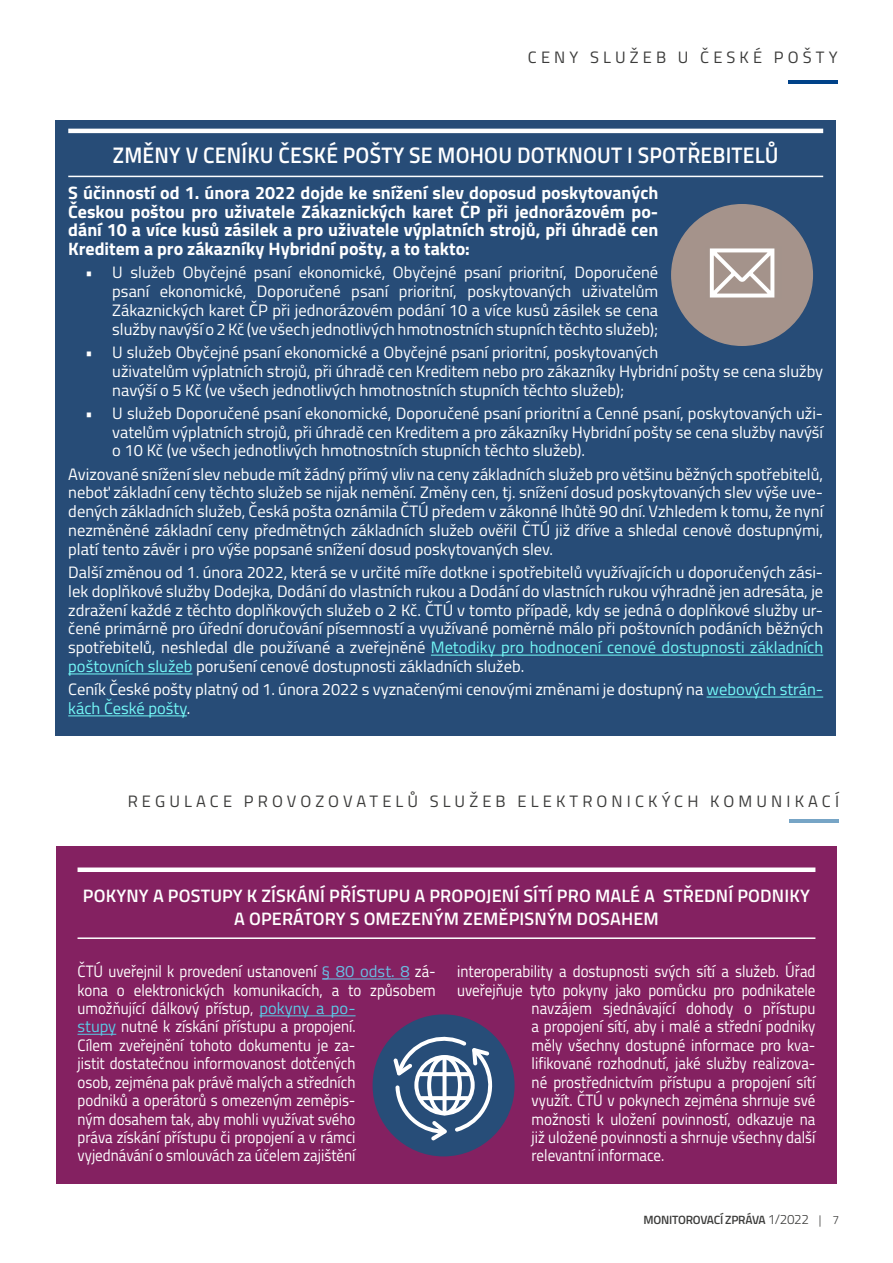
<style>
.page{position:relative;width:893px;height:1263px;background:#fff}
.page>*{position:absolute;margin:0;border:0;box-sizing:border-box;transform-origin:0 0}
.Header_2{font:600 22.5px "Titillium";letter-spacing:.01em;color:#fff;scale:.94 1}
.Odstavec_-_bezpatkov{font:700 18px/18.9px "Titillium";color:#fff;text-align:justify}
.Header_2_-_bílá{font:600 18px/23px "Titillium";letter-spacing:.01em;color:#fff;text-align:center}
.Odstavec_-_bezpatkov-2{font:16.5px/18.9px "Titillium";color:#fff;text-align:justify}
.Odstavec_-_bezpatkov-3{font:16.5px/18.5px "Titillium";color:#fff;scale:.91 1}
.Kategorie{font:16.5px "Titillium";letter-spacing:.25em;color:#3c3c3b}
.t1{font:600 12px "Titillium";letter-spacing:-.02em;color:#3c3c3b}
.s1{color:#73f8f7}
.s2{color:#6abde2}
.s3{color:#5bc9e5}
.s4{font-weight:300;font-size:13.5px}
.s5{font-weight:300}
</style>
<div class="page">
<hr style="left:788px;top:80px;width:50px;height:4px;background:#004289">
<hr style="left:790px;top:819px;width:49px;height:4px;background:#77a5c6">
<div style="left:56px;top:120px;width:780px;height:615px;background:#274c77"></div>
<hr style="left:68px;top:129px;width:755px;height:4px;background:#fff">
<hr style="left:68px;top:176px;width:755px;height:1px;background:#fff">
<hr style="left:431px;top:655px;width:392px;height:1px;background:#73f8f7">
<hr style="left:68px;top:674px;width:125px;height:1px;background:#73f8f7">
<hr style="left:707px;top:697px;width:116px;height:1px;background:#73f8f7">
<hr style="left:68px;top:716px;width:119px;height:1px;background:#73f8f7">
<div style="left:671px;top:204px;width:142px;height:142px;background:#a5938b;border-radius:50%"></div>
<div style="left:56px;top:846px;width:781px;height:337px;background:#842161"></div>
<div style="left:78px;top:867px;width:737px;height:5px;background:#fff"></div>
<hr style="left:78px;top:937px;width:737px;height:2px;background:#fff">
<hr style="left:322px;top:979px;width:88px;height:1px;background:#6abde2">
<hr style="left:259px;top:1015px;width:97px;height:1px;background:#5bc9e5">
<hr style="left:78px;top:1034px;width:38px;height:1px;background:#5bc9e5">
<div style="left:373px;top:1014px;width:142px;height:142px;background:#274d78;border-radius:50%"></div>
<svg style="left:393px;top:1031px;width:100px;height:109px"></svg>
<hr style="left:443px;top:1055px;width:3px;height:60px;background:#fff;border-radius:2px">
<svg style="left:417px;top:1072px;width:54px;height:4px"></svg>
<svg style="left:419px;top:1096px;width:52px;height:4px"></svg>
<p class="Kategorie" style="left:528px;top:46px;width:311px">CENY SLUŽEB U ČESKÉ POŠTY</p>
<p class="Header_2" style="left:113px;top:138px;width:710px">ZMĚNY V CENÍKU ČESKÉ POŠTY SE MOHOU DOTKNOUT I SPOTŘEBITELŮ</p>
<p class="Odstavec_-_bezpatkov" style="left:68px;top:182px;width:592px">S účinností od 1. února 2022 dojde ke snížení slev doposud poskytovaných Českou poštou pro uživatele Zákaznických karet ČP při jednorázovém po&shy;dání 10 a více kusů zásilek a pro uživatele výplatních strojů, při úhradě cen Kreditem a pro zákazníky Hybridní pošty, a to takto:</p>
<p class="Odstavec_-_bezpatkov-2" style="left:112px;top:262px;width:547px;text-indent:-27px">• U služeb Obyčejné psaní ekonomické, Obyčejné psaní prioritní, Doporučené psaní ekonomické, Doporučené psaní prioritní, poskytovaných uživatelům Zákaznických karet ČP při jednorázovém podání 10 a více kusů zásilek se cena služby navýší o 2 Kč (ve všech jednotlivých hmotnostních stupních těchto služeb);</p>
<p class="Odstavec_-_bezpatkov-2" style="left:112px;top:342px;width:712px;text-align:left;text-indent:-27px">• U služeb Obyčejné psaní ekonomické a Obyčejné psaní prioritní, poskytovaných<br>uživatelům výplatních strojů, při úhradě cen Kreditem nebo pro zákazníky Hybridní pošty se cena služby navýší o 5 Kč (ve všech jednotlivých hmotnostních stupních těchto služeb);</p>
<p class="Odstavec_-_bezpatkov-2" style="left:112px;top:403px;width:712px;text-indent:-27px">• U služeb Doporučené psaní ekonomické, Doporučené psaní prioritní a Cenné psaní, poskytovaných uži&shy;vatelům výplatních strojů, při úhradě cen Kreditem a pro zákazníky Hybridní pošty se cena služby navýší o 10 Kč (ve všech jednotlivých hmotnostních stupních těchto služeb).</p>
<p class="Odstavec_-_bezpatkov-2" style="left:68px;top:463px;width:756px">Avizované snížení slev nebude mít žádný přímý vliv na ceny základních služeb pro většinu běžných spotřebitelů, neboť základní ceny těchto služeb se nijak nemění. Změny cen, tj. snížení dosud poskytovaných slev výše uve&shy;dených základních služeb, Česká pošta oznámila ČTÚ předem v zákonné lhůtě 90 dní. Vzhledem k tomu, že nyní nezměněné základní ceny předmětných základních služeb ověřil ČTÚ již dříve a shledal cenově dostupnými, platí tento závěr i pro výše popsané snížení dosud poskytovaných slev.</p>
<p class="Odstavec_-_bezpatkov-2" style="left:68px;top:562px;width:756px">Další změnou od 1. února 2022, která se v určité míře dotkne i spotřebitelů využívajících u doporučených zási&shy;lek doplňkové služby Dodejka, Dodání do vlastních rukou a Dodání do vlastních rukou výhradně jen adresáta, je zdražení každé z těchto doplňkových služeb o 2 Kč. ČTÚ v tomto případě, kdy se jedná o doplňkové služby ur&shy;čené primárně pro úřední doručování písemností a využívané poměrně málo při poštovních podáních běžných spotřebitelů, neshledal dle používané a zveřejněné <span class="s1">Metodiky pro hodnocení cenové dostupnosti základních poštovních služeb</span> porušení cenové dostupnosti základních služeb.</p>
<p class="Odstavec_-_bezpatkov-2" style="left:68px;top:679px;width:756px">Ceník České pošty platný od 1. února 2022 s vyznačenými cenovými změnami je dostupný na <span class="s1">webových strán&shy;kách České pošty</span>.</p>
<p class="Kategorie" style="left:128px;top:789px;width:713px">REGULACE PROVOZOVATELŮ SLUŽEB ELEKTRONICKÝCH KOMUNIKACÍ</p>
<p class="Header_2_-_bílá" style="left:83px;top:883px;width:729px">POKYNY A POSTUPY K ZÍSKÁNÍ PŘÍSTUPU A PROPOJENÍ SÍTÍ PRO MALÉ A STŘEDNÍ PODNIKY<br>A OPERÁTORY S OMEZENÝM ZEMĚPISNÝM DOSAHEM</p>
<p class="Odstavec_-_bezpatkov-3" style="left:78px;top:961px;width:395px">ČTÚ uveřejnil k provedení ustanovení <span class="s2">§ 80 odst. 8</span> zá&shy;kona o elektronických komunikacích, a to způsobem umožňující dálkový přístup, <span class="s3">pokyny a po-<br>stupy</span> nutné k získání přístupu a propojení.<br>Cílem zveřejnění tohoto dokumentu je za-<br>jistit dostatečnou informovanost dotčených<br>osob, zejména pak právě malých a středních<br>podniků a operátorů s omezeným zeměpis-<br>ným dosahem tak, aby mohli využívat svého<br>práva získání přístupu či propojení a v rámci<br>vyjednávání o smlouvách za účelem zajištění</p>
<p class="Odstavec_-_bezpatkov-3" style="left:457px;top:961px;width:395px">interoperability a dostupnosti svých sítí a služeb. Úřad</p>
<p class="Odstavec_-_bezpatkov-3" style="left:457px;top:980px;width:395px">uveřejňuje tyto pokyny jako pomůcku pro podnikatele</p>
<p class="Odstavec_-_bezpatkov-3" style="left:532px;top:998px;width:313px">navzájem sjednávající dohody o přístupu</p>
<p class="Odstavec_-_bezpatkov-3" style="left:532px;top:1017px;width:313px">a propojení sítí, aby i malé a střední podniky</p>
<p class="Odstavec_-_bezpatkov-3" style="left:532px;top:1035px;width:313px">měly všechny dostupné informace pro kva-</p>
<p class="Odstavec_-_bezpatkov-3" style="left:532px;top:1053px;width:313px">lifikované rozhodnutí, jaké služby realizova-</p>
<p class="Odstavec_-_bezpatkov-3" style="left:532px;top:1072px;width:313px">né prostřednictvím přístupu a propojení sítí</p>
<p class="Odstavec_-_bezpatkov-3" style="left:532px;top:1090px;width:313px">využít. ČTÚ v pokynech zejména shrnuje své</p>
<p class="Odstavec_-_bezpatkov-3" style="left:532px;top:1109px;width:313px">možnosti k uložení povinností, odkazuje na</p>
<p class="Odstavec_-_bezpatkov-3" style="left:532px;top:1127px;width:313px">již uložené povinnosti a shrnuje všechny další</p>
<p class="Odstavec_-_bezpatkov-3" style="left:532px;top:1146px;width:147px">relevantní informace.</p>
<p class="t1" style="left:643px;top:1211px;width:197px">MONITOROVACÍ ZPRÁVA <span class="s4">1/2022</span> <span class="s5">| 7</span></p>
</div>
